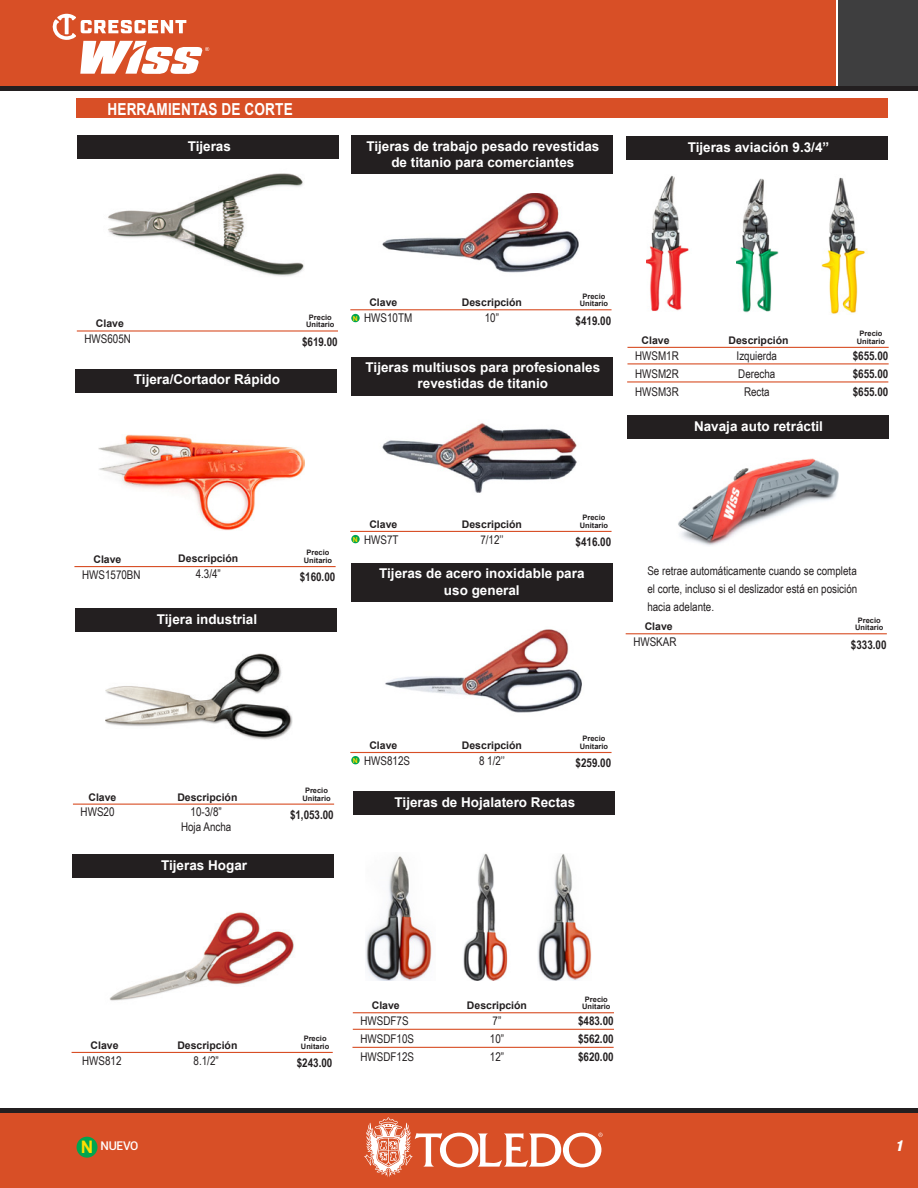
<style>
.page{position:relative;width:918px;height:1188px;background:#fff}
.page>*{position:absolute;margin:0;border:0;box-sizing:border-box;transform-origin:0 0}
.herramienta{font:700 17.25px "Arial";color:#ffdf01}
.sección{font:700 16.5px "Arial";letter-spacing:.01em;color:#fff;scale:.82 1}
.t1{font:italic 800 condensed 15px "Helvetica Neue";color:#fff}
.herramienta-2{font:700 13.5px/16.2px "Arial";color:#fff;text-align:center}
.descripcion{font:12px/18px "Arial Narrow";color:#231f20;text-align:justify}
.Precio{font:700 12px "Arial Narrow";color:#231f20}
.t2{font:500 12px "Roboto";letter-spacing:-.025em;color:#fff}
.tabla_t{font:700 10.5px "Arial";color:#231f20}
.tabla_t-2{font:700 7.5px/7.5px "Arial";color:#231f20;text-align:center}
.herramienta-3{font:700 6.9px "Arial";color:#ffdf01}
</style>
<div class="page">
<div style="left:0;top:1110px;width:918px;height:78px;background:#d84f26"></div>
<hr style="left:0;top:1108px;width:918px;height:4px;background:#231f20">
<svg style="left:364px;top:1117px;width:239px;height:60px"></svg>
<hr style="left:0;top:86px;width:918px;height:4px;background:#231f20">
<div style="left:839px;top:0;width:79px;height:86px;background:#3e3e3f"></div>
<div style="left:0;top:0;width:835px;height:86px;background:#d84f26"></div>
<svg style="left:52px;top:14px;width:157px;height:60px"></svg>
<div style="left:78px;top:135px;width:261px;height:23px;background:#231f20"></div>
<div style="left:351px;top:135px;width:262px;height:39px;background:#231f20"></div>
<div style="left:351px;top:357px;width:262px;height:39px;background:#231f20"></div>
<div style="left:351px;top:563px;width:262px;height:39px;background:#231f20"></div>
<div style="left:627px;top:416px;width:261px;height:23px;background:#231f20"></div>
<div style="left:75px;top:369px;width:262px;height:23px;background:#231f20"></div>
<div style="left:72px;top:855px;width:262px;height:23px;background:#231f20"></div>
<div style="left:75px;top:608px;width:262px;height:24px;background:#231f20"></div>
<hr style="left:77px;top:330px;width:261px;height:2px;background:#d84f26">
<hr style="left:350px;top:309px;width:262px;height:1px;background:#d84f26">
<hr style="left:350px;top:531px;width:262px;height:1px;background:#d84f26">
<hr style="left:350px;top:752px;width:262px;height:1px;background:#d84f26">
<hr style="left:626px;top:633px;width:261px;height:1px;background:#d84f26">
<hr style="left:74px;top:566px;width:262px;height:1px;background:#d84f26">
<hr style="left:72px;top:1052px;width:261px;height:1px;background:#d84f26">
<hr style="left:73px;top:804px;width:261px;height:1px;background:#d84f26">
<div style="left:77px;top:98px;width:811px;height:20px;background:#d84f26"></div>
<div style="left:627px;top:137px;width:261px;height:23px;background:#231f20"></div>
<hr style="left:627px;top:347px;width:262px;height:1px;background:#d84f26">
<hr style="left:627px;top:381px;width:261px;height:2px;background:#d84f26">
<hr style="left:627px;top:363px;width:262px;height:1px;background:#d84f26">
<img style="left:646px;top:175px;width:43px;height:136px">
<img style="left:737px;top:178px;width:42px;height:135px">
<img style="left:822px;top:177px;width:45px;height:137px">
<img style="left:678px;top:458px;width:161px;height:88px">
<img style="left:105px;top:653px;width:188px;height:87px">
<img style="left:108px;top:173px;width:196px;height:104px">
<img style="left:109px;top:912px;width:185px;height:89px">
<div style="left:353px;top:792px;width:262px;height:23px;background:#231f20"></div>
<hr style="left:353px;top:1012px;width:261px;height:1px;background:#d84f26">
<hr style="left:352px;top:1047px;width:262px;height:1px;background:#d84f26">
<hr style="left:353px;top:1029px;width:261px;height:1px;background:#d84f26">
<img style="left:538px;top:854px;width:54px;height:127px">
<img style="left:463px;top:853px;width:45px;height:128px">
<img style="left:366px;top:856px;width:66px;height:125px">
<img style="left:98px;top:434px;width:206px;height:96px">
<div style="left:77px;top:1137px;width:20px;height:21px;background:#00a54f;border-radius:50%"></div>
<div style="left:351px;top:314px;width:9px;height:8px;background:#00a54f;border-radius:50%"></div>
<div style="left:351px;top:535px;width:9px;height:8px;background:#00a54f;border-radius:50%"></div>
<div style="left:351px;top:756px;width:9px;height:8px;background:#00a54f;border-radius:50%"></div>
<img style="left:382px;top:194px;width:197px;height:79px">
<img style="left:382px;top:423px;width:195px;height:70px">
<img style="left:385px;top:629px;width:197px;height:84px">
<p class="sección" style="left:108px;top:98px;width:227px">HERRAMIENTAS DE CORTE</p>
<p class="herramienta-2" style="left:188px;top:138px;width:45px">Tijeras</p>
<p class="herramienta-2" style="left:366px;top:138px;width:235px">Tijeras de trabajo pesado revestidas</p>
<p class="herramienta-2" style="left:391px;top:154px;width:185px">de titanio para comerciantes</p>
<p class="herramienta-2" style="left:688px;top:139px;width:143px">Tijeras aviación 9.3/4”</p>
<p class="tabla_t" style="left:96px;top:317px;width:30px">Clave</p>
<p class="descripcion" style="left:84px;top:330px;width:48px">HWS605N</p>
<p class="herramienta-2" style="left:134px;top:372px;width:148px">Tijera/Cortador Rápido</p>
<p class="tabla_t-2" style="left:306px;top:314px;width:30px">Precio<br>Unitario</p>
<p class="Precio" style="left:302px;top:335px;width:37px">$619.00</p>
<p class="tabla_t" style="left:369px;top:295px;width:30px">Clave</p>
<p class="tabla_t" style="left:462px;top:295px;width:62px">Descripción</p>
<p class="tabla_t-2" style="left:580px;top:293px;width:30px">Precio<br>Unitario</p>
<p class="descripcion" style="left:364px;top:309px;width:50px">HWS10TM</p>
<p class="herramienta-3" style="left:353px;top:314px;width:6px">N</p>
<p class="descripcion" style="left:485px;top:309px;width:16px">10”</p>
<p class="Precio" style="left:576px;top:313px;width:37px">$419.00</p>
<p class="herramienta-2" style="left:366px;top:360px;width:236px">Tijeras multiusos para profesionales revestidas de titanio</p>
<p class="tabla_t" style="left:642px;top:333px;width:30px">Clave</p>
<p class="tabla_t" style="left:728px;top:333px;width:62px">Descripción</p>
<p class="tabla_t-2" style="left:857px;top:330px;width:30px">Precio<br>Unitario</p>
<p class="descripcion" style="left:635px;top:346px;width:45px">HWSM1R</p>
<p class="descripcion" style="left:635px;top:364px;width:45px">HWSM2R</p>
<p class="descripcion" style="left:635px;top:382px;width:45px">HWSM3R</p>
<p class="Precio" style="left:853px;top:348px;width:37px">$655.00</p>
<p class="Precio" style="left:853px;top:366px;width:37px">$655.00</p>
<p class="Precio" style="left:853px;top:384px;width:37px">$655.00</p>
<p class="descripcion" style="left:737px;top:346px;width:42px">Izquierda</p>
<p class="descripcion" style="left:738px;top:364px;width:39px">Derecha</p>
<p class="descripcion" style="left:744px;top:382px;width:27px">Recta</p>
<p class="herramienta-2" style="left:694px;top:419px;width:131px">Navaja auto retráctil</p>
<p class="tabla_t" style="left:93px;top:552px;width:30px">Clave</p>
<p class="descripcion" style="left:82px;top:566px;width:60px">HWS1570BN</p>
<p class="tabla_t" style="left:178px;top:552px;width:62px">Descripción</p>
<p class="descripcion" style="left:196px;top:565px;width:27px">4.3/4”</p>
<p class="herramienta-2" style="left:157px;top:611px;width:102px">Tijera industrial</p>
<p class="tabla_t-2" style="left:304px;top:549px;width:30px">Precio<br>Unitario</p>
<p class="Precio" style="left:300px;top:570px;width:37px">$160.00</p>
<p class="tabla_t" style="left:369px;top:517px;width:30px">Clave</p>
<p class="tabla_t" style="left:462px;top:517px;width:62px">Descripción</p>
<p class="tabla_t-2" style="left:580px;top:514px;width:30px">Precio<br>Unitario</p>
<p class="descripcion" style="left:364px;top:530px;width:36px">HWS7T</p>
<p class="herramienta-3" style="left:353px;top:535px;width:6px">N</p>
<p class="descripcion" style="left:480px;top:530px;width:25px">7/12’’</p>
<p class="Precio" style="left:576px;top:535px;width:37px">$416.00</p>
<p class="herramienta-2" style="left:379px;top:566px;width:207px">Tijeras de acero inoxidable para</p>
<p class="herramienta-2" style="left:444px;top:582px;width:77px">uso general</p>
<p class="descripcion" style="left:647px;top:561px;width:212px">Se retrae automáticamente cuando se completa el corte, incluso si el deslizador está en posición hacia adelante.</p>
<p class="tabla_t" style="left:645px;top:619px;width:30px">Clave</p>
<p class="descripcion" style="left:633px;top:633px;width:45px">HWSKAR</p>
<p class="tabla_t-2" style="left:855px;top:617px;width:30px">Precio<br>Unitario</p>
<p class="Precio" style="left:851px;top:637px;width:37px">$333.00</p>
<p class="tabla_t" style="left:88px;top:790px;width:30px">Clave</p>
<p class="descripcion" style="left:81px;top:803px;width:35px">HWS20</p>
<p class="tabla_t" style="left:177px;top:790px;width:62px">Descripción</p>
<p class="descripcion" style="left:191px;top:803px;width:33px">10-3/8”</p>
<p class="descripcion" style="left:181px;top:817px;width:52px">Hoja Ancha</p>
<p class="herramienta-2" style="left:161px;top:858px;width:88px">Tijeras Hogar</p>
<p class="tabla_t-2" style="left:302px;top:787px;width:30px">Precio<br>Unitario</p>
<p class="Precio" style="left:290px;top:808px;width:45px">$1,053.00</p>
<p class="tabla_t" style="left:369px;top:738px;width:30px">Clave</p>
<p class="tabla_t" style="left:462px;top:738px;width:62px">Descripción</p>
<p class="tabla_t-2" style="left:580px;top:735px;width:30px">Precio<br>Unitario</p>
<p class="descripcion" style="left:364px;top:751px;width:47px">HWS812S</p>
<p class="herramienta-3" style="left:353px;top:756px;width:6px">N</p>
<p class="descripcion" style="left:479px;top:751px;width:28px">8 1/2’’</p>
<p class="Precio" style="left:576px;top:756px;width:37px">$259.00</p>
<p class="herramienta-2" style="left:395px;top:795px;width:182px">Tijeras de Hojalatero Rectas</p>
<p class="tabla_t" style="left:91px;top:1038px;width:30px">Clave</p>
<p class="descripcion" style="left:82px;top:1051px;width:41px">HWS812</p>
<p class="tabla_t" style="left:177px;top:1038px;width:62px">Descripción</p>
<p class="descripcion" style="left:194px;top:1051px;width:27px">8.1/2”</p>
<p class="tabla_t-2" style="left:301px;top:1035px;width:30px">Precio<br>Unitario</p>
<p class="Precio" style="left:297px;top:1056px;width:37px">$243.00</p>
<p class="tabla_t" style="left:372px;top:998px;width:30px">Clave</p>
<p class="tabla_t" style="left:467px;top:998px;width:62px">Descripción</p>
<p class="tabla_t-2" style="left:582px;top:995px;width:30px">Precio<br>Unitario</p>
<p class="descripcion" style="left:360px;top:1012px;width:50px">HWSDF7S</p>
<p class="descripcion" style="left:360px;top:1030px;width:55px">HWSDF10S</p>
<p class="descripcion" style="left:360px;top:1048px;width:55px">HWSDF12S</p>
<p class="Precio" style="left:578px;top:1014px;width:37px">$483.00</p>
<p class="Precio" style="left:578px;top:1032px;width:37px">$562.00</p>
<p class="Precio" style="left:578px;top:1050px;width:37px">$620.00</p>
<p class="descripcion" style="left:493px;top:1012px;width:10px">7”</p>
<p class="descripcion" style="left:490px;top:1030px;width:16px">10”</p>
<p class="descripcion" style="left:490px;top:1048px;width:16px">12”</p>
<p class="herramienta" style="left:81px;top:1136px;width:14px">N</p>
<p class="t2" style="left:101px;top:1138px;width:39px">NUEVO</p>
<p class="t1" style="left:895px;top:1136px;width:9px">1</p>
</div>
